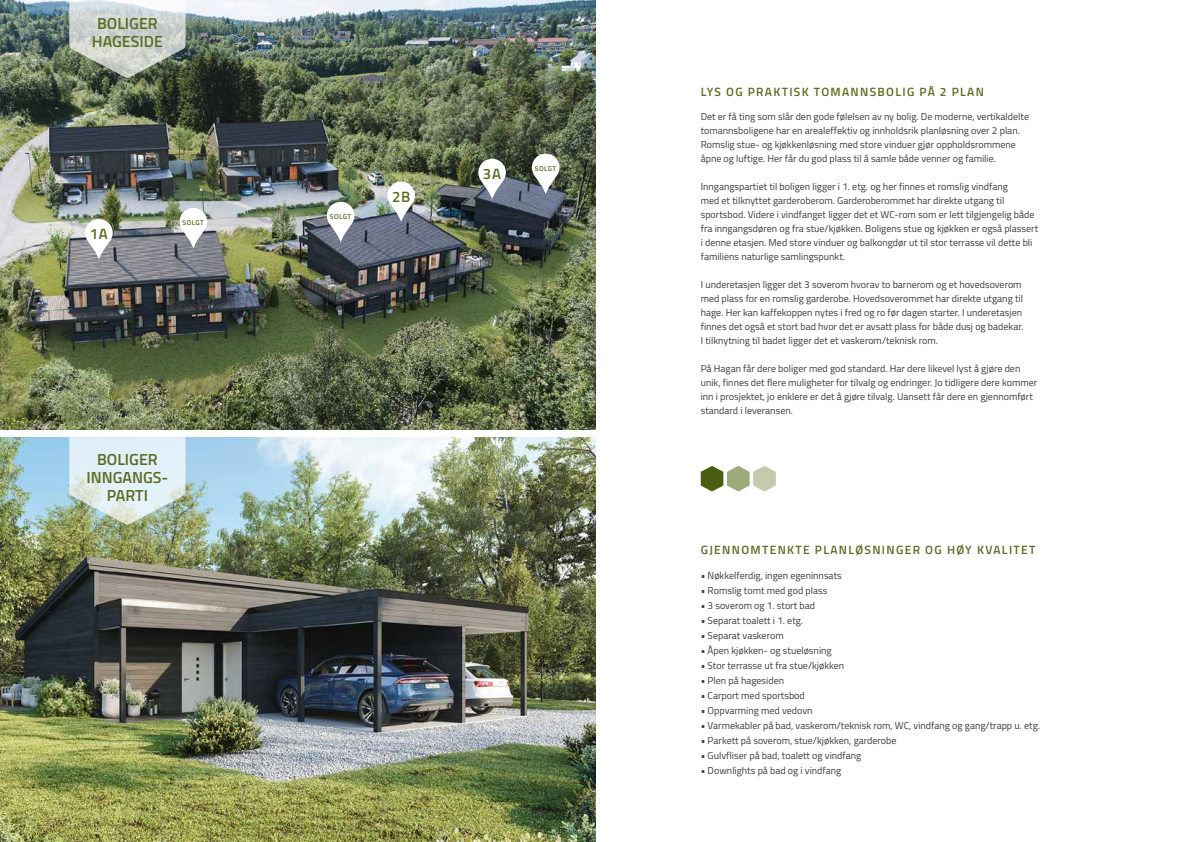
<style>
.page{position:relative;width:1191px;height:842px;background:#fff}
.page>*{position:absolute;margin:0;border:0;box-sizing:border-box;transform-origin:0 0}
.t1{font:600 16px/18px "Titillium Web";color:#5b6c23;text-align:center}
.t2{font:600 15px "Titillium Web";color:#5b6c23}
.t3{font:600 12px "Titillium Web";letter-spacing:.11em;color:#5b6c23}
.t4{font:10px/14px "Titillium Web";color:#3c3c3b}
.t5{font:600 7px "Titillium Web";letter-spacing:.06em;color:#5b6c23}
</style>
<div class="page">
<img style="left:0;top:437px;width:595px;height:405px">
<img style="left:0;top:0;width:595px;height:430px">
<img style="left:69px;top:208px;width:138px;height:317px">
<svg style="left:327px;top:202px;width:27px;height:40px"></svg>
<svg style="left:532px;top:154px;width:27px;height:40px"></svg>
<svg style="left:387px;top:182px;width:28px;height:40px"></svg>
<svg style="left:478px;top:159px;width:28px;height:40px"></svg>
<svg style="left:69px;top:0;width:117px;height:78px;background:#b9c0b9"></svg>
<svg style="left:700px;top:466px;width:76px;height:25px"></svg>
<h1 class="t1" style="left:92px;top:14px;width:72px">BOLIGER<br>HAGESIDE</h1>
<h2 class="t2" style="left:90px;top:222px;width:20px">1A</h2>
<p class="t5" style="left:183px;top:217px;width:23px">SOLGT</p>
<h1 class="t1" style="left:86px;top:450px;width:83px">BOLIGER<br>INNGANGS-<br>PARTI</h1>
<p class="t5" style="left:330px;top:211px;width:23px">SOLGT</p>
<h2 class="t2" style="left:392px;top:185px;width:20px">2B</h2>
<h2 class="t2" style="left:483px;top:162px;width:20px">3A</h2>
<p class="t5" style="left:535px;top:163px;width:23px">SOLGT</p>
<p class="t3" style="left:701px;top:83px;width:285px">LYS OG PRAKTISK TOMANNSBOLIG PÅ 2 PLAN</p>
<p class="t4" style="left:700px;top:109px;width:330px">Det er få ting som slår den gode følelsen av ny bolig. De moderne, vertikaldelte tomannsboligene har en arealeffektiv og innholdsrik planløsning over 2 plan.<br>Romslig stue- og kjøkkenløsning med store vinduer gjør oppholdsrommene åpne og luftige. Her får du god plass til å samle både venner og familie.</p>
<p class="t4" style="left:700px;top:179px;width:339px">Inngangspartiet til boligen ligger i 1. etg. og her finnes et romslig vindfang<br>med et tilknyttet garderoberom. Garderoberommet har direkte utgang til sportsbod. Videre i vindfanget ligger det et WC-rom som er lett tilgjengelig både fra inngangsdøren og fra stue/kjøkken. Boligens stue og kjøkken er også plassert i denne etasjen. Med store vinduer og balkongdør ut til stor terrasse vil dette bli familiens naturlige samlingspunkt.</p>
<p class="t4" style="left:700px;top:277px;width:324px">I underetasjen ligger det 3 soverom hvorav to barnerom og et hovedsoverom med plass for en romslig garderobe. Hovedsoverommet har direkte utgang til hage. Her kan kaffekoppen nytes i fred og ro før dagen starter. I underetasjen finnes det også et stort bad hvor det er avsatt plass for både dusj og badekar.<br>I tilknytning til badet ligger det et vaskerom/teknisk rom.</p>
<p class="t4" style="left:700px;top:361px;width:338px">På Hagan får dere boliger med god standard. Har dere likevel lyst å gjøre den unik, finnes det flere muligheter for tilvalg og endringer. Jo tidligere dere kommer inn i prosjektet, jo enklere er det å gjøre tilvalg. Uansett får dere en gjennomført standard i leveransen.</p>
<p class="t3" style="left:701px;top:540px;width:336px">GJENNOMTENKTE PLANLØSNINGER OG HØY KVALITET</p>
<p class="t4" style="left:700px;top:568px;width:143px">• Nøkkelferdig, ingen egeninnsats</p>
<p class="t4" style="left:700px;top:583px;width:128px">• Romslig tomt med god plass</p>
<p class="t4" style="left:700px;top:598px;width:116px">• 3 soverom og 1. stort bad</p>
<p class="t4" style="left:700px;top:613px;width:104px">• Separat toalett i 1. etg.</p>
<p class="t4" style="left:700px;top:628px;width:84px">• Separat vaskerom</p>
<p class="t4" style="left:700px;top:643px;width:132px">• Åpen kjøkken- og stueløsning</p>
<p class="t4" style="left:700px;top:658px;width:145px">• Stor terrasse ut fra stue/kjøkken</p>
<p class="t4" style="left:700px;top:673px;width:85px">• Plen på hagesiden</p>
<p class="t4" style="left:700px;top:688px;width:106px">• Carport med sportsbod</p>
<p class="t4" style="left:700px;top:703px;width:113px">• Oppvarming med vedovn</p>
<p class="t4" style="left:700px;top:718px;width:341px">• Varmekabler på bad, vaskerom/teknisk rom, WC, vindfang og gang/trapp u. etg.</p>
<p class="t4" style="left:700px;top:733px;width:197px">• Parkett på soverom, stue/kjøkken, garderobe</p>
<p class="t4" style="left:700px;top:748px;width:162px">• Gulvfliser på bad, toalett og vindfang</p>
<p class="t4" style="left:700px;top:763px;width:142px">• Downlights på bad og i vindfang</p>
</div>
